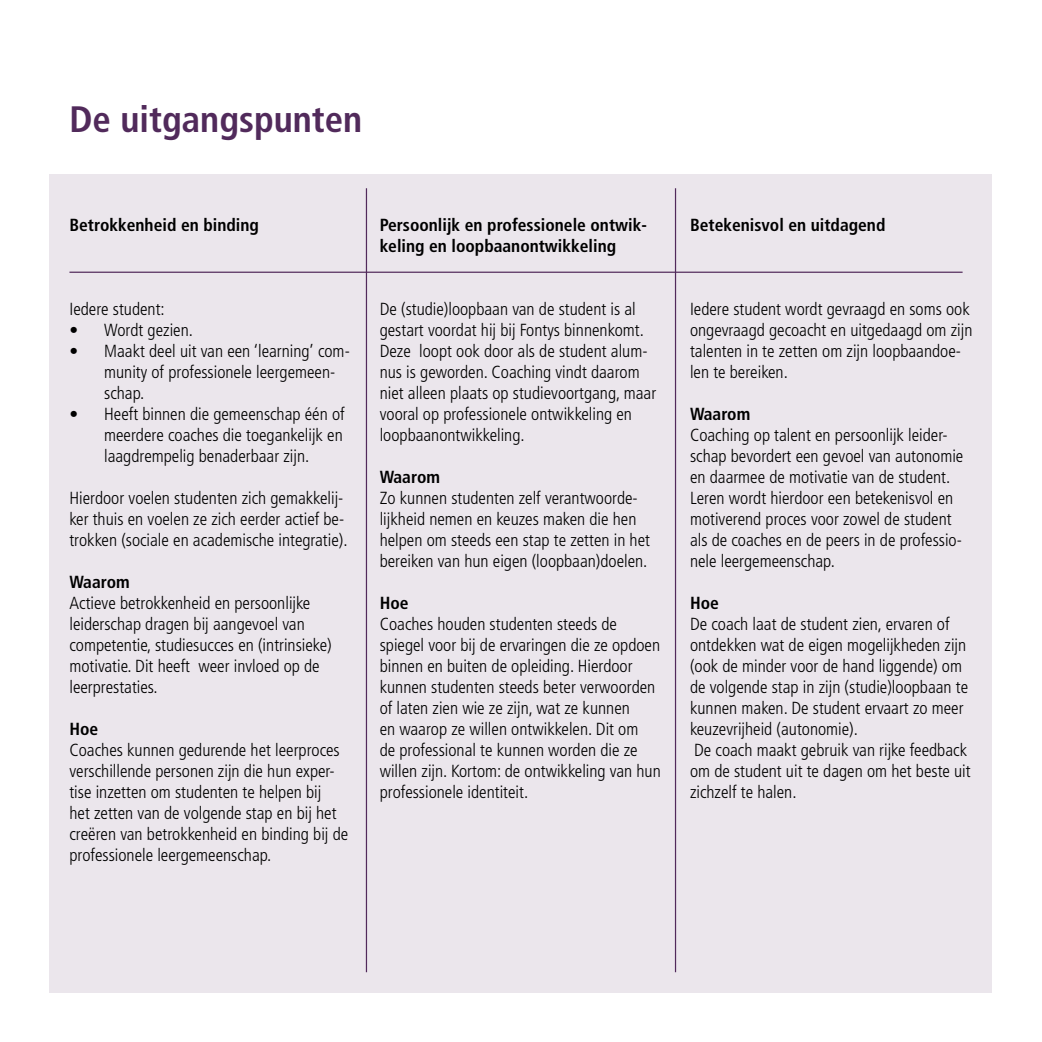
<style>
.page{position:relative;width:1042px;height:1042px;background:#fff}
.page>*{position:absolute;margin:0;border:0;box-sizing:border-box;transform-origin:0 0}
.t1{font:700 36.75px "Fontys Frutiger Cn";color:#512a5b}
.t2{font:300 17.5px/21px "Fontys Frutiger Cn";color:#000}
.t3{font:700 17.5px/21px "Fontys Frutiger Cn";color:#000}
</style>
<div class="page">
<div style="left:50px;top:174px;width:942px;height:818px;background:#ebe6ec"></div>
<hr style="left:69px;top:272px;width:893px;height:1px;background:#512a5b">
<hr style="left:366px;top:188px;width:1px;height:784px;background:#512a5b">
<hr style="left:675px;top:188px;width:1px;height:784px;background:#512a5b">
<h1 class="t1" style="left:69px;top:97px;width:294px">De uitgangspunten</h1>
<p class="t3" style="left:69px;top:214px;width:191px">Betrokkenheid en binding</p>
<p class="t2" style="left:69px;top:299px;width:97px">Iedere student:</p>
<p class="t2" style="left:69px;top:320px;width:125px">• Wordt gezien.</p>
<p class="t2" style="left:104px;top:341px;width:247px;text-indent:-35px">• Maakt deel uit van een ‘learning’ com&shy;munity of professionele leergemeen&shy;schap.</p>
<p class="t2" style="left:104px;top:404px;width:242px;text-align:justify;text-indent:-35px">• Heeft binnen die gemeenschap één of meerdere coaches die toegankelijk en laagdrempelig benaderbaar zijn.</p>
<p class="t2" style="left:69px;top:488px;width:280px">Hierdoor voelen studenten zich gemakkelij&shy;ker thuis en voelen ze zich eerder actief be&shy;trokken (sociale en academische integratie).</p>
<p class="t3" style="left:69px;top:571px;width:62px">Waarom</p>
<p class="t2" style="left:69px;top:593px;width:264px">Actieve betrokkenheid en persoonlijke leiderschap dragen bij aangevoel van competentie, studiesucces en (intrinsieke) motivatie. Dit heeft weer invloed op de leerprestaties.</p>
<p class="t3" style="left:69px;top:718px;width:30px">Hoe</p>
<p class="t2" style="left:69px;top:740px;width:280px">Coaches kunnen gedurende het leerproces verschillende personen zijn die hun exper&shy;tise inzetten om studenten te helpen bij<br>het zetten van de volgende stap en bij het creëren van betrokkenheid en binding bij de professionele leergemeenschap.</p>
<p class="t3" style="left:380px;top:214px;width:269px">Persoonlijk en professionele ontwik&shy;keling en loopbaanontwikkeling</p>
<p class="t2" style="left:380px;top:299px;width:278px">De (studie)loopbaan van de student is al gestart voordat hij bij Fontys binnenkomt.<br>Deze loopt ook door als de student alum&shy;nus is geworden. Coaching vindt daarom niet alleen plaats op studievoortgang, maar vooral op professionele ontwikkeling en loopbaanontwikkeling.</p>
<p class="t3" style="left:380px;top:466px;width:62px">Waarom</p>
<p class="t2" style="left:380px;top:488px;width:272px">Zo kunnen studenten zelf verantwoorde&shy;lijkheid nemen en keuzes maken die hen helpen om steeds een stap te zetten in het bereiken van hun eigen (loopbaan)doelen.</p>
<p class="t3" style="left:380px;top:592px;width:30px">Hoe</p>
<p class="t2" style="left:380px;top:614px;width:283px">Coaches houden studenten steeds de spiegel voor bij de ervaringen die ze opdoen binnen en buiten de opleiding. Hierdoor kunnen studenten steeds beter verwoorden of laten zien wie ze zijn, wat ze kunnen<br>en waarop ze willen ontwikkelen. Dit om<br>de professional te kunnen worden die ze willen zijn. Kortom: de ontwikkeling van hun professionele identiteit.</p>
<p class="t3" style="left:690px;top:214px;width:197px">Betekenisvol en uitdagend</p>
<p class="t2" style="left:690px;top:299px;width:284px">Iedere student wordt gevraagd en soms ook ongevraagd gecoacht en uitgedaagd om zijn talenten in te zetten om zijn loopbaandoe&shy;len te bereiken.</p>
<p class="t3" style="left:690px;top:403px;width:62px">Waarom</p>
<p class="t2" style="left:690px;top:425px;width:275px">Coaching op talent en persoonlijk leider&shy;schap bevordert een gevoel van autonomie en daarmee de motivatie van de student.<br>Leren wordt hierdoor een betekenisvol en motiverend proces voor zowel de student als de coaches en de peers in de professio&shy;nele leergemeenschap.</p>
<p class="t3" style="left:690px;top:592px;width:30px">Hoe</p>
<p class="t2" style="left:690px;top:614px;width:282px">De coach laat de student zien, ervaren of ontdekken wat de eigen mogelijkheden zijn (ook de minder voor de hand liggende) om de volgende stap in zijn (studie)loopbaan te kunnen maken. De student ervaart zo meer keuzevrijheid (autonomie).<br>De coach maakt gebruik van rijke feedback om de student uit te dagen om het beste uit zichzelf te halen.</p>
</div>
